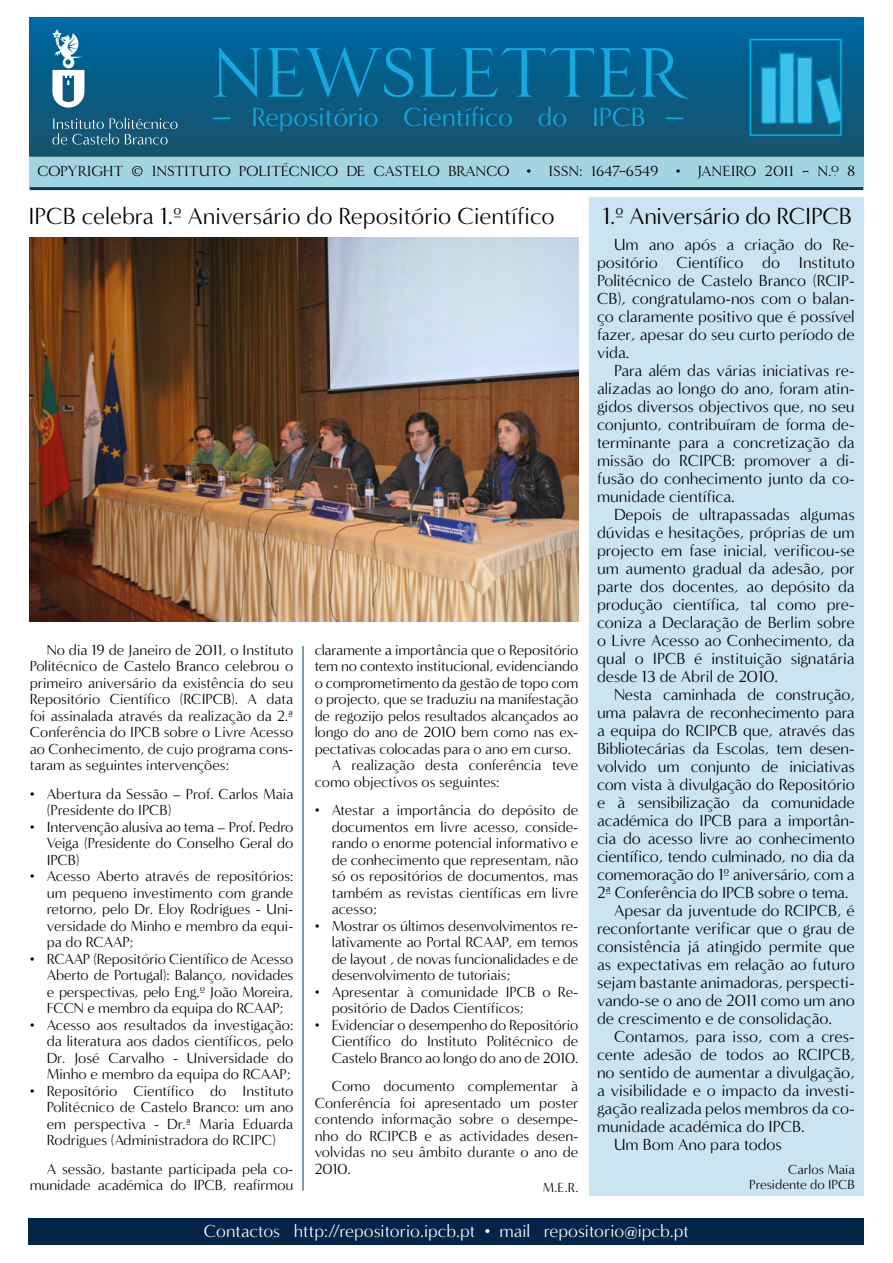
<style>
.page{position:relative;width:893px;height:1263px;background:#fff}
.page>*{position:absolute;margin:0;border:0;box-sizing:border-box;transform-origin:0 0}
.t1{font:72px "Minerva Display Antiqua";letter-spacing:.015em;color:#15a9e1}
.t2{font:27px "Minerva Modern";color:#15a9e1}
.t3{font:24px "Minerva Modern";color:#000}
.t4{font:18px "Minerva Modern";color:#fff}
.t5{font:16.5px/18px "Minerva Modern";color:#000;text-align:justify}
.t6{font:15px/16.5px "Minerva Modern";letter-spacing:-.01em;color:#000;text-align:justify}
.t7{font:15px "Minerva Display Antiqua";letter-spacing:-.01em;color:#000}
.t8{font:13.5px/15px "Minerva Modern";color:#000;text-align:right}
.s1{font-size:36px}
</style>
<div class="page">
<div style="left:589px;top:197px;width:274px;height:999px;background:#cae4f1"></div>
<img style="left:30px;top:17px;width:833px;height:170px">
<div style="left:28px;top:1218px;width:835px;height:27px;background:#012448"></div>
<hr style="left:30px;top:187px;width:833px;height:3px;background:#013e58">
<svg style="left:52px;top:30px;width:32px;height:78px"></svg>
<svg style="left:52px;top:118px;width:126px;height:27px;background:#346e89"></svg>
<hr style="left:303px;top:646px;width:1px;height:544px;background:#013e58">
<img style="left:30px;top:237px;width:548px;height:385px">
<h1 class="t1" style="left:212px;top:32px;width:475px">NEWSLETTER</h1>
<h2 class="t2" style="left:212px;top:102px;width:474px"><span class="s1">–</span> Repositório Científico do IPCB <span class="s1">–</span></h2>
<p class="t7" style="left:38px;top:163px;width:819px">COPYRIGHT © INSTITUTO POLITÉCNICO DE CASTELO BRANCO • ISSN: 1647-6549 • JANEIRO 2011 – N.º 8</p>
<h3 class="t3" style="left:28px;top:202px;width:528px">IPCB celebra 1.º Aniversário do Repositório Científico</h3>
<p class="t6" style="left:30px;top:641px;width:265px;text-indent:17px">No dia 19 de Janeiro de 2011, o Instituto Politécnico de Castelo Branco celebrou o primeiro aniversário da existência do seu Repositório Científico (RCIPCB). A data foi assinalada através da realização da 2.ª Conferência do IPCB sobre o Livre Acesso ao Conhecimento, de cujo programa cons&shy;taram as seguintes intervenções:</p>
<p class="t6" style="left:47px;top:785px;width:248px;text-indent:-17px">• Abertura da Sessão – Prof. Carlos Maia (Presidente do IPCB)</p>
<p class="t6" style="left:47px;top:818px;width:248px;text-indent:-17px">• Intervenção alusiva ao tema – Prof. Pedro Veiga (Presidente do Conselho Geral do IPCB)</p>
<p class="t6" style="left:47px;top:868px;width:248px;text-indent:-17px">• Acesso Aberto através de repositórios: um pequeno investimento com grande retorno, pelo Dr. Eloy Rodrigues - Uni&shy;versidade do Minho e membro da equi&shy;pa do RCAAP;</p>
<p class="t6" style="left:47px;top:950px;width:248px;text-indent:-17px">• RCAAP (Repositório Científico de Acesso Aberto de Portugal): Balanço, novidades e perspectivas, pelo Eng.º João Moreira, FCCN e membro da equipa do RCAAP;</p>
<p class="t6" style="left:47px;top:1016px;width:248px;text-indent:-17px">• Acesso aos resultados da investigação: da literatura aos dados científicos, pelo Dr. José Carvalho - Universidade do Minho e membro da equipa do RCAAP;</p>
<p class="t6" style="left:47px;top:1082px;width:248px;text-indent:-17px">• Repositório Científico do Instituto Politécnico de Castelo Branco: um ano em perspectiva - Dr.ª Maria Eduarda Rodrigues (Administradora do RCIPC)</p>
<p class="t6" style="left:30px;top:1160px;width:265px;text-align:right">A sessão, bastante participada pela co&shy;munidade académica do IPCB, reafirmou</p>
<p class="t6" style="left:315px;top:641px;width:265px">claramente a importância que o Repositório</p>
<p class="t6" style="left:315px;top:658px;width:265px">tem no contexto institucional, evidenciando</p>
<p class="t6" style="left:315px;top:674px;width:265px">o comprometimento da gestão de topo com</p>
<p class="t6" style="left:315px;top:691px;width:265px">o projecto, que se traduziu na manifestação</p>
<p class="t6" style="left:315px;top:707px;width:265px">de regozijo pelos resultados alcançados ao</p>
<p class="t6" style="left:315px;top:724px;width:265px">longo do ano de 2010 bem como nas ex-</p>
<p class="t6" style="left:315px;top:740px;width:258px">pectativas colocadas para o ano em curso.</p>
<p class="t6" style="left:332px;top:757px;width:248px">A realização desta conferência teve</p>
<p class="t6" style="left:315px;top:773px;width:186px">como objectivos os seguintes:</p>
<p class="t6" style="left:332px;top:802px;width:248px;text-indent:-17px">• Atestar a importância do depósito de documentos em livre acesso, conside&shy;rando o enorme potencial informativo e de conhecimento que representam, não só os repositórios de documentos, mas também as revistas científicas em livre acesso;</p>
<p class="t6" style="left:332px;top:917px;width:248px;text-indent:-17px">• Mostrar os últimos desenvolvimentos re&shy;lativamente ao Portal RCAAP, em temos de layout , de novas funcionalidades e de desenvolvimento de tutoriais;</p>
<p class="t6" style="left:332px;top:983px;width:248px;text-indent:-17px">• Apresentar à comunidade IPCB o Re&shy;positório de Dados Científicos;</p>
<p class="t6" style="left:332px;top:1016px;width:248px;text-indent:-17px">• Evidenciar o desempenho do Repositório Científico do Instituto Politécnico de Castelo Branco ao longo do ano de 2010.</p>
<p class="t6" style="left:315px;top:1078px;width:265px;text-indent:17px">Como documento complementar à Conferência foi apresentado um poster contendo informação sobre o desempe&shy;nho do RCIPCB e as actividades desen&shy;volvidas no seu âmbito durante o ano de 2010.</p>
<p class="t8" style="left:543px;top:1180px;width:37px">M.E.R.</p>
<h3 class="t3" style="left:602px;top:202px;width:251px">1.º Aniversário do RCIPCB</h3>
<p class="t5" style="left:597px;top:236px;width:259px;text-indent:17px">Um ano após a criação do Re&shy;positório Científico do Instituto Politécnico de Castelo Branco (RCIP-CB), congratulamo-nos com o balan&shy;ço claramente positivo que é possível fazer, apesar do seu curto período de vida.</p>
<p class="t5" style="left:597px;top:362px;width:259px;text-indent:17px">Para além das várias iniciativas re&shy;alizadas ao longo do ano, foram atin&shy;gidos diversos objectivos que, no seu conjunto, contribuíram de forma de&shy;terminante para a concretização da missão do RCIPCB: promover a di&shy;fusão do conhecimento junto da co&shy;munidade científica.</p>
<p class="t5" style="left:597px;top:506px;width:259px;text-indent:17px">Depois de ultrapassadas algumas dúvidas e hesitações, próprias de um projecto em fase inicial, verificou-se um aumento gradual da adesão, por parte dos docentes, ao depósito da produção científica, tal como pre&shy;coniza a Declaração de Berlim sobre o Livre Acesso ao Conhecimento, da qual o IPCB é instituição signatária desde 13 de Abril de 2010.</p>
<p class="t5" style="left:614px;top:686px;width:242px">Nesta caminhada de construção,</p>
<p class="t5" style="left:597px;top:704px;width:259px">uma palavra de reconhecimento para</p>
<p class="t5" style="left:597px;top:722px;width:259px">a equipa do RCIPCB que, através das</p>
<p class="t5" style="left:597px;top:740px;width:259px">Bibliotecárias da Escolas, tem desen-</p>
<p class="t5" style="left:597px;top:758px;width:259px">volvido um conjunto de iniciativas</p>
<p class="t5" style="left:597px;top:776px;width:259px">com vista à divulgação do Repositório</p>
<p class="t5" style="left:597px;top:794px;width:259px">e à sensibilização da comunidade</p>
<p class="t5" style="left:597px;top:812px;width:259px">académica do IPCB para a importân-</p>
<p class="t5" style="left:597px;top:830px;width:259px">cia do acesso livre ao conhecimento</p>
<p class="t5" style="left:597px;top:848px;width:259px">científico, tendo culminado, no dia da</p>
<p class="t5" style="left:597px;top:866px;width:259px">comemoração do 1º aniversário, com a</p>
<p class="t5" style="left:597px;top:884px;width:253px">2ª Conferência do IPCB sobre o tema.</p>
<p class="t5" style="left:614px;top:902px;width:242px">Apesar da juventude do RCIPCB, é</p>
<p class="t5" style="left:597px;top:920px;width:259px">reconfortante verificar que o grau de</p>
<p class="t5" style="left:597px;top:938px;width:259px">consistência já atingido permite que</p>
<p class="t5" style="left:597px;top:956px;width:259px">as expectativas em relação ao futuro</p>
<p class="t5" style="left:597px;top:974px;width:259px">sejam bastante animadoras, perspecti-</p>
<p class="t5" style="left:597px;top:992px;width:259px">vando-se o ano de 2011 como um ano</p>
<p class="t5" style="left:597px;top:1010px;width:237px">de crescimento e de consolidação.</p>
<p class="t5" style="left:614px;top:1028px;width:242px">Contamos, para isso, com a cres-</p>
<p class="t5" style="left:597px;top:1046px;width:259px">cente adesão de todos ao RCIPCB,</p>
<p class="t5" style="left:597px;top:1064px;width:259px">no sentido de aumentar a divulgação,</p>
<p class="t5" style="left:597px;top:1082px;width:259px">a visibilidade e o impacto da investi-</p>
<p class="t5" style="left:597px;top:1100px;width:259px">gação realizada pelos membros da co-</p>
<p class="t5" style="left:597px;top:1118px;width:209px">munidade académica do IPCB.</p>
<p class="t5" style="left:614px;top:1136px;width:169px">Um Bom Ano para todos</p>
<p class="t8" style="left:749px;top:1162px;width:107px">Carlos Maia<br>Presidente do IPCB</p>
<p class="t4" style="left:204px;top:1220px;width:487px">Contactos http://repositorio.ipcb.pt • mail repositorio@ipcb.pt</p>
</div>
